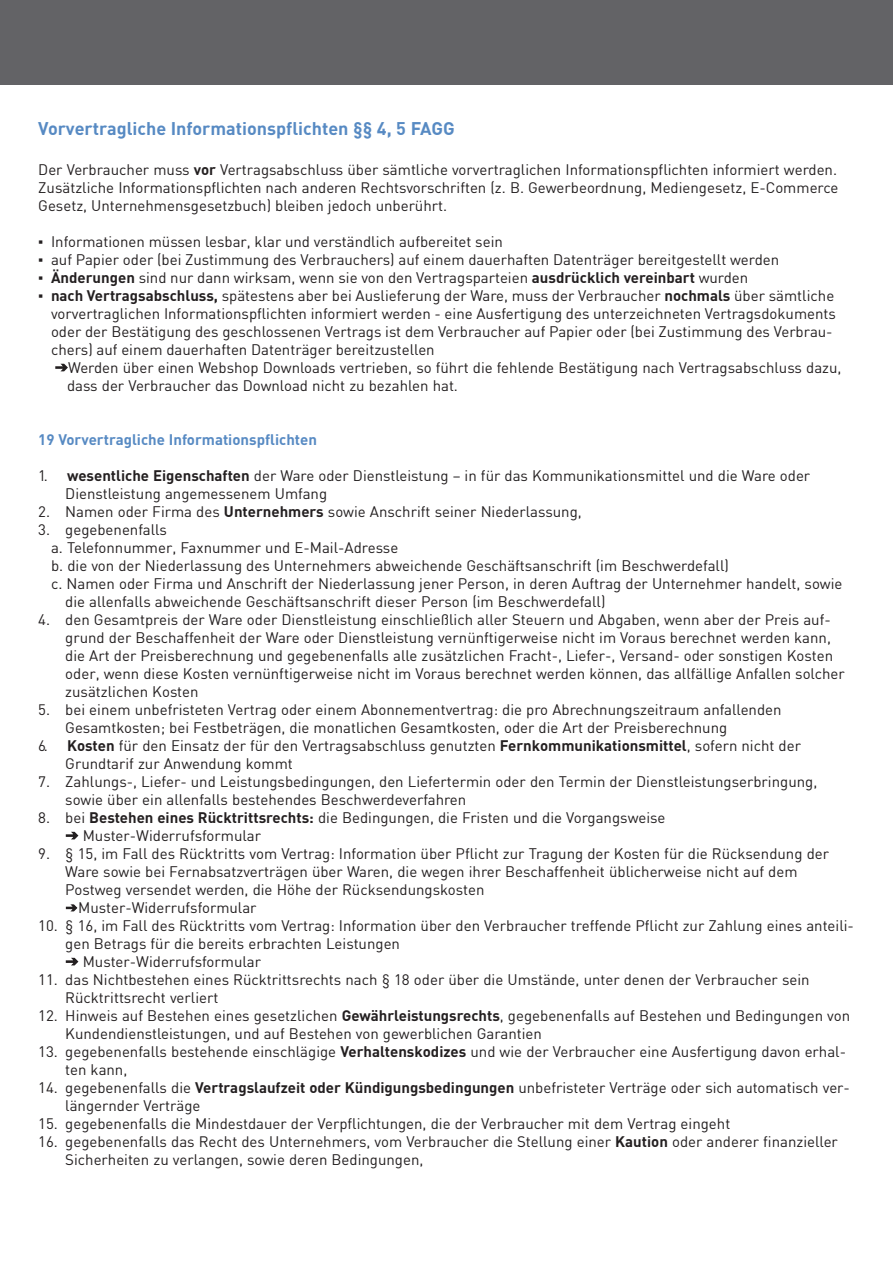
<style>
.page{position:relative;width:893px;height:1263px;background:#fff}
.page>*{position:absolute;margin:0;border:0;box-sizing:border-box;transform-origin:0 0}
.t1{font:700 18px "DIN";color:#578ac3}
.t2{font:15px/18px "DIN";color:#231f20}
.t3{font:700 15px "DIN";color:#578ac3}
.s1{font-weight:700}
.s2{font-family:"Times New Roman"}
</style>
<div class="page">
<div style="left:0;top:0;width:893px;height:84px;background:#636366"></div>
<svg style="left:55px;top:363px;width:13px;height:9px"></svg>
<svg style="left:65px;top:831px;width:14px;height:9px"></svg>
<svg style="left:65px;top:957px;width:14px;height:9px"></svg>
<svg style="left:65px;top:904px;width:13px;height:8px"></svg>
<p class="t1" style="left:38px;top:117px;width:418px">Vorvertragliche Informationspflichten §§ 4, 5 FAGG</p>
<p class="t2" style="left:38px;top:160px;width:802px;text-align:justify">Der Verbraucher muss <span class="s1">vor</span> Vertragsabschluss über sämtliche vorvertraglichen Informationspflichten informiert werden.<br>Zusätzliche Informationspflichten nach anderen Rechtsvorschriften (z. B. Gewerbeordnung, Mediengesetz, E-Commerce Gesetz, Unternehmensgesetzbuch) bleiben jedoch unberührt.</p>
<p class="t2" style="left:38px;top:232px;width:466px"><span class="s2">▪</span> Informationen müssen lesbar, klar und verständlich aufbereitet sein</p>
<p class="t2" style="left:38px;top:250px;width:742px"><span class="s2">▪</span> auf Papier oder (bei Zustimmung des Verbrauchers) auf einem dauerhaften Datenträger bereitgestellt werden</p>
<p class="t2" style="left:38px;top:268px;width:712px"><span class="s2">▪</span> <span class="s1">Änderungen</span> sind nur dann wirksam, wenn sie von den Vertragsparteien <span class="s1">ausdrücklich vereinbart</span> wurden</p>
<p class="t2" style="left:51px;top:286px;width:786px;text-indent:-13px"><span class="s2">▪</span> <span class="s1">nach Vertragsabschluss,</span> spätestens aber bei Auslieferung der Ware, muss der Verbraucher <span class="s1">nochmals</span> über sämtliche vorvertraglichen Informationspflichten informiert werden - eine Ausfertigung des unterzeichneten Vertragsdokuments oder der Bestätigung des geschlossenen Vertrags ist dem Verbraucher auf Papier oder (bei Zustimmung des Verbrau&shy;chers) auf einem dauerhaften Datenträger bereitzustellen</p>
<p class="t2" style="left:68px;top:358px;width:775px">Werden über einen Webshop Downloads vertrieben, so führt die fehlende Bestätigung nach Vertragsabschluss dazu,</p>
<p class="t2" style="left:67px;top:376px;width:392px">dass der Verbraucher das Download nicht zu bezahlen hat.</p>
<p class="t3" style="left:38px;top:430px;width:280px">19 Vorvertragliche Informationspflichten</p>
<p class="t2" style="left:65px;top:466px;width:746px;text-indent:-27px">1. <span class="s1">wesentliche Eigenschaften</span> der Ware oder Dienstleistung – in für das Kommunikationsmittel und die Ware oder<br>Dienstleistung angemessenem Umfang</p>
<p class="t2" style="left:38px;top:502px;width:545px">2. Namen oder Firma des <span class="s1">Unternehmers</span> sowie Anschrift seiner Niederlassung,</p>
<p class="t2" style="left:38px;top:520px;width:130px">3. gegebenenfalls</p>
<p class="t2" style="left:51px;top:538px;width:349px">a. Telefonnummer, Faxnummer und E-Mail-Adresse</p>
<p class="t2" style="left:51px;top:556px;width:679px">b. die von der Niederlassung des Unternehmers abweichende Geschäftsanschrift (im Beschwerdefall)</p>
<p class="t2" style="left:51px;top:574px;width:793px">c. Namen oder Firma und Anschrift der Niederlassung jener Person, in deren Auftrag der Unternehmer handelt, sowie</p>
<p class="t2" style="left:65px;top:592px;width:542px">die allenfalls abweichende Geschäftsanschrift dieser Person (im Beschwerdefall)</p>
<p class="t2" style="left:65px;top:610px;width:781px;text-indent:-27px">4. den Gesamtpreis der Ware oder Dienstleistung einschließlich aller Steuern und Abgaben, wenn aber der Preis auf&shy;grund der Beschaffenheit der Ware oder Dienstleistung vernünftigerweise nicht im Voraus berechnet werden kann, die Art der Preisberechnung und gegebenenfalls alle zusätzlichen Fracht-, Liefer-, Versand- oder sonstigen Kosten oder, wenn diese Kosten vernünftigerweise nicht im Voraus berechnet werden können, das allfällige Anfallen solcher zusätzlichen Kosten</p>
<p class="t2" style="left:65px;top:700px;width:718px;text-indent:-27px">5. bei einem unbefristeten Vertrag oder einem Abonnementvertrag: die pro Abrechnungszeitraum anfallenden<br>Gesamtkosten; bei Festbeträgen, die monatlichen Gesamtkosten, oder die Art der Preisberechnung</p>
<p class="t2" style="left:65px;top:736px;width:737px;text-indent:-27px">6. <span class="s1">Kosten</span> für den Einsatz der für den Vertragsabschluss genutzten <span class="s1">Fernkommunikationsmittel</span>, sofern nicht der<br>Grundtarif zur Anwendung kommt</p>
<p class="t2" style="left:65px;top:772px;width:753px;text-indent:-27px">7. Zahlungs-, Liefer- und Leistungsbedingungen, den Liefertermin oder den Termin der Dienstleistungserbringung, sowie über ein allenfalls bestehendes Beschwerdeverfahren</p>
<p class="t2" style="left:83px;top:808px;width:584px;text-indent:-44px">8. bei <span class="s1">Bestehen eines Rücktrittsrechts:</span> die Bedingungen, die Fristen und die Vorgangsweise<br>Muster-Widerrufsformular</p>
<p class="t2" style="left:38px;top:844px;width:792px">9. § 15, im Fall des Rücktritts vom Vertrag: Information über Pflicht zur Tragung der Kosten für die Rücksendung der</p>
<p class="t2" style="left:65px;top:862px;width:734px">Ware sowie bei Fernabsatzverträgen über Waren, die wegen ihrer Beschaffenheit üblicherweise nicht auf dem</p>
<p class="t2" style="left:65px;top:880px;width:421px">Postweg versendet werden, die Höhe der Rücksendungskosten</p>
<p class="t2" style="left:78px;top:898px;width:180px">Muster-Widerrufsformular</p>
<p class="t2" style="left:38px;top:916px;width:817px">10. § 16, im Fall des Rücktritts vom Vertrag: Information über den Verbraucher treffende Pflicht zur Zahlung eines anteili-</p>
<p class="t2" style="left:65px;top:934px;width:336px">gen Betrags für die bereits erbrachten Leistungen</p>
<p class="t2" style="left:83px;top:952px;width:180px">Muster-Widerrufsformular</p>
<p class="t2" style="left:65px;top:970px;width:746px;text-indent:-27px">11. das Nichtbestehen eines Rücktrittsrechts nach § 18 oder über die Umstände, unter denen der Verbraucher sein<br>Rücktrittsrecht verliert</p>
<p class="t2" style="left:65px;top:1006px;width:786px;text-indent:-27px">12. Hinweis auf Bestehen eines gesetzlichen <span class="s1">Gewährleistungsrechts</span>, gegebenenfalls auf Bestehen und Bedingungen von<br>Kundendienstleistungen, und auf Bestehen von gewerblichen Garantien</p>
<p class="t2" style="left:65px;top:1042px;width:782px;text-indent:-27px">13. gegebenenfalls bestehende einschlägige <span class="s1">Verhaltenskodizes</span> und wie der Verbraucher eine Ausfertigung davon erhal&shy;ten kann,</p>
<p class="t2" style="left:65px;top:1078px;width:786px;text-indent:-27px">14. gegebenenfalls die <span class="s1">Vertragslaufzeit oder Kündigungsbedingungen</span> unbefristeter Verträge oder sich automatisch ver&shy;längernder Verträge</p>
<p class="t2" style="left:38px;top:1114px;width:693px">15. gegebenenfalls die Mindestdauer der Verpflichtungen, die der Verbraucher mit dem Vertrag eingeht</p>
<p class="t2" style="left:65px;top:1132px;width:774px;text-indent:-27px">16. gegebenenfalls das Recht des Unternehmers, vom Verbraucher die Stellung einer <span class="s1">Kaution</span> oder anderer finanzieller<br>Sicherheiten zu verlangen, sowie deren Bedingungen,</p>
</div>
